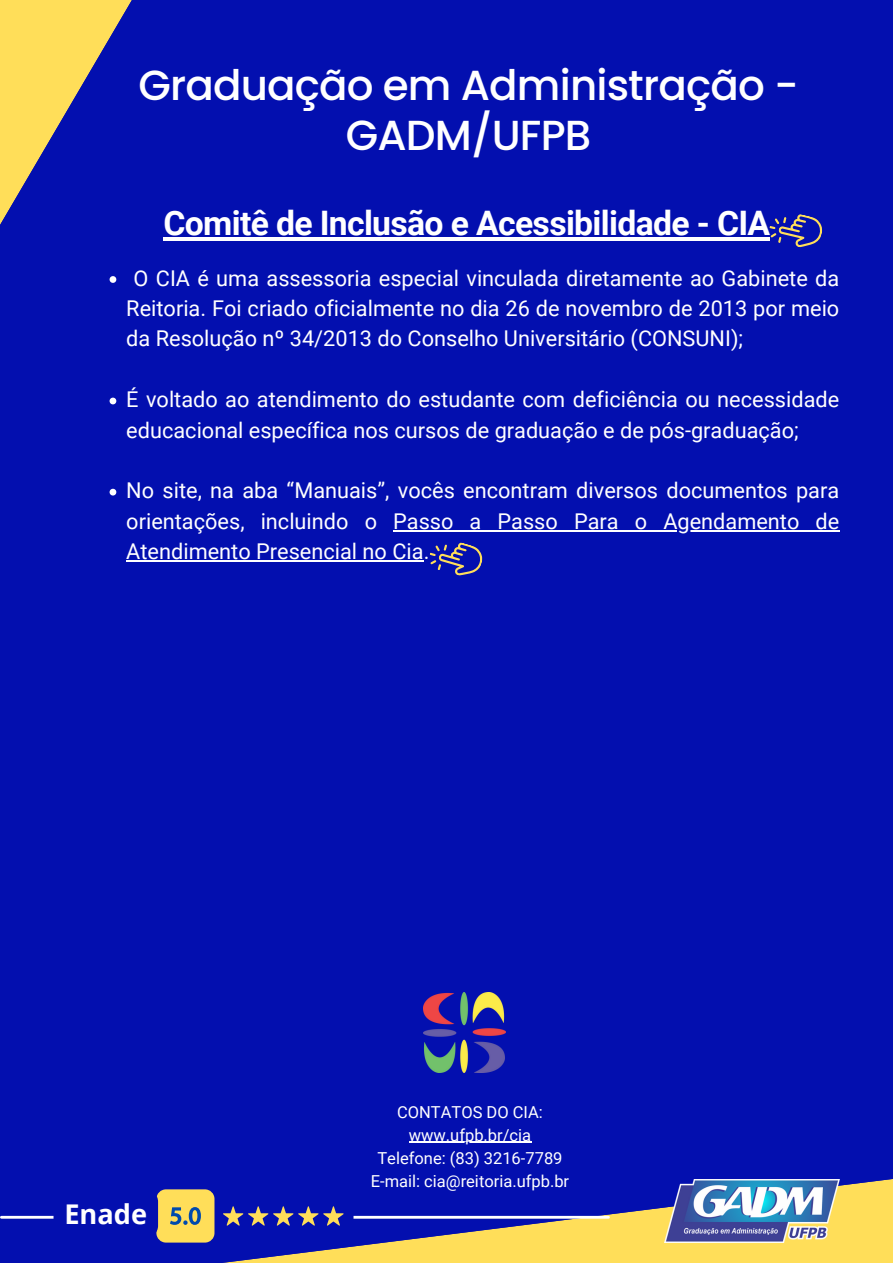
<style>
.page{position:relative;width:893px;height:1263px;background:#030faf}
.page>*{position:absolute;margin:0;border:0;box-sizing:border-box;transform-origin:0 0}
.t1{font:500 42px/50.1px "Poppins";letter-spacing:-.02em;color:#fff;text-align:center}
.t2{font:700 33.75px "Roboto";letter-spacing:-.02em;color:#fff}
.t3{font:700 27.15px "Open Sans";color:#fff}
.t4{font:21.75px/30.4px "Roboto";color:#fff}
.t5{font:16.5px "Roboto";color:#fff}
</style>
<div class="page">
<svg style="left:156px;top:1179px;width:737px;height:84px"></svg>
<svg style="left:0;top:0;width:132px;height:225px"></svg>
<img style="left:665px;top:1180px;width:174px;height:63px">
<hr style="left:1px;top:1216px;width:607px;height:3px;background:#fff">
<div style="left:145px;top:1197px;width:208px;height:38px;background:#030faf;border-radius:10px"></div>
<div style="left:156px;top:1189px;width:58px;height:53px;background:#ffde59;border-radius:10px"></div>
<svg style="left:223px;top:1206px;width:121px;height:20px"></svg>
<svg style="left:170px;top:1207px;width:31px;height:18px"></svg>
<hr style="left:163px;top:237px;width:606px;height:4px;background:#fff">
<svg style="left:110px;top:276px;width:6px;height:7px"></svg>
<svg style="left:110px;top:398px;width:6px;height:6px"></svg>
<svg style="left:110px;top:489px;width:6px;height:6px"></svg>
<hr style="left:393px;top:530px;width:446px;height:1px;background:#fff">
<hr style="left:126px;top:560px;width:298px;height:2px;background:#fff">
<hr style="left:409px;top:1142px;width:122px;height:1px;background:#fff">
<svg style="left:769px;top:214px;width:53px;height:34px"></svg>
<svg style="left:430px;top:542px;width:53px;height:34px"></svg>
<img style="left:423px;top:992px;width:82px;height:81px">
<div style="left:54px;top:1190px;width:104px;height:48px;background:#030faf;border-radius:12px"></div>
<p class="t1" style="left:139px;top:60px;width:661px">Graduação em Administração -<br>GADM/UFPB</p>
<p class="t2" style="left:163px;top:204px;width:608px">Comitê de Inclusão e Acessibilidade - CIA</p>
<p class="t4" style="left:126px;top:263px;width:714px;text-align:justify;text-indent:7px">O CIA é uma assessoria especial vinculada diretamente ao Gabinete da Reitoria. Foi criado oficialmente no dia 26 de novembro de 2013 por meio da Resolução nº 34/2013 do Conselho Universitário (CONSUNI);</p>
<p class="t4" style="left:126px;top:385px;width:714px">É voltado ao atendimento do estudante com deficiência ou necessidade educacional específica nos cursos de graduação e de pós-graduação;</p>
<p class="t4" style="left:126px;top:476px;width:714px">No site, na aba “Manuais”, vocês encontram diversos documentos para orientações, incluindo o</p>
<p class="t4" style="left:126px;top:506px;width:714px;text-indent:267px">Passo a Passo Para o Agendamento de<br>Atendimento Presencial no Cia.</p>
<p class="t3" style="left:64px;top:1195px;width:84px">Enade</p>
<p class="t5" style="left:397px;top:1102px;width:147px">CONTATOS DO CIA:</p>
<p class="t5" style="left:409px;top:1125px;width:124px">www.ufpb.br/cia</p>
<p class="t5" style="left:377px;top:1148px;width:187px">Telefone: (83) 3216-7789</p>
<p class="t5" style="left:371px;top:1171px;width:200px">E-mail: cia@reitoria.ufpb.br</p>
</div>
